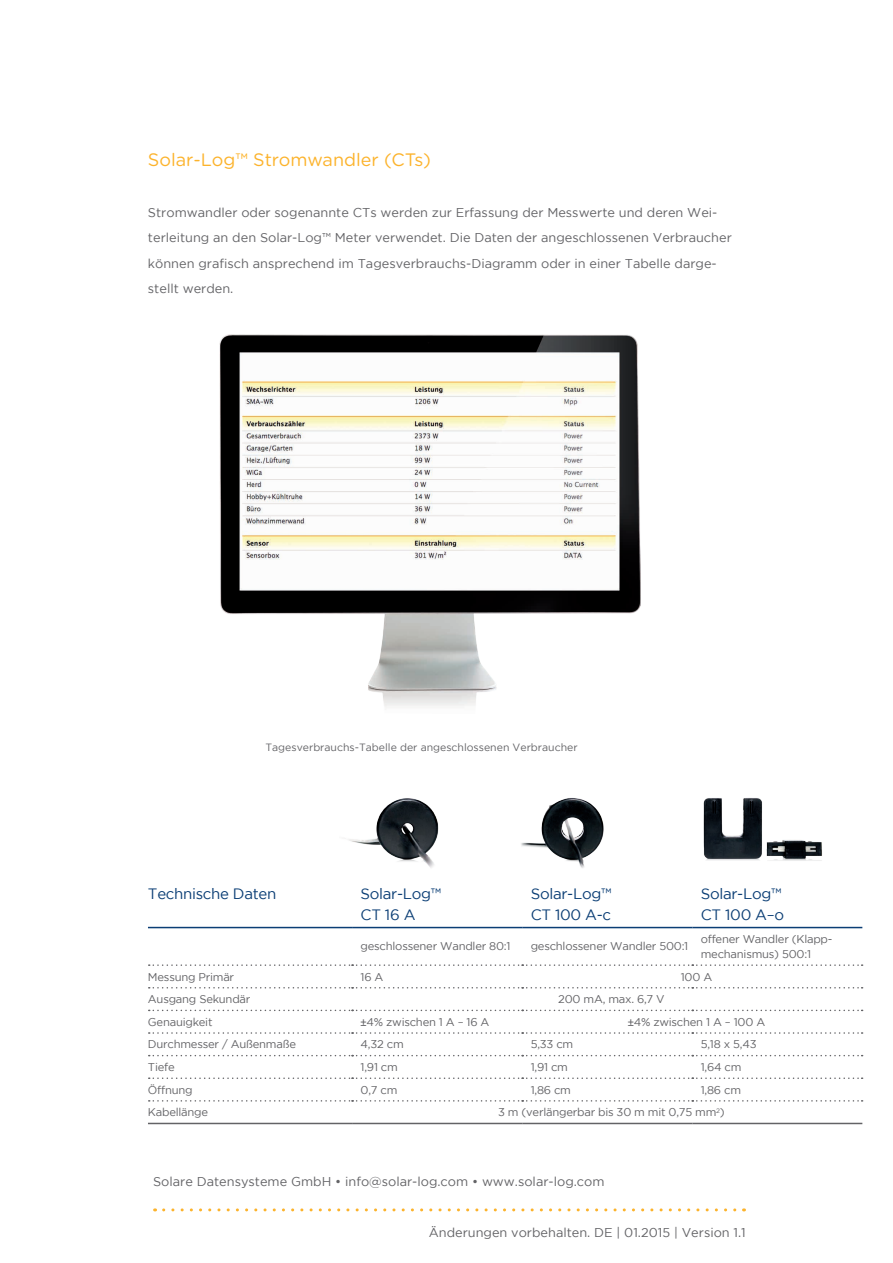
<style>
.page{position:relative;width:893px;height:1263px;background:#fff}
.page>*{position:absolute;margin:0;border:0;box-sizing:border-box;transform-origin:0 0}
.t1{font:18px "Gotham Rounded";color:#fcb32c}
.t2{font:15px/21px "Gotham";letter-spacing:-.02em;color:#0b3e75}
.t3{font:12.75px/25.5px "Gotham";color:#636366}
.t4{font:11.25px/15px "Gotham";letter-spacing:-.02em;color:#636366}
.t5{font:10.5px "Gotham";color:#636366}
.s1{font-family:"Arial"}
</style>
<div class="page">
<hr style="left:352px;top:927px;width:170px;height:1px;background:#0b3e75">
<hr style="left:522px;top:927px;width:170px;height:1px;background:#0b3e75">
<hr style="left:692px;top:927px;width:170px;height:1px;background:#0b3e75">
<hr style="left:148px;top:927px;width:204px;height:1px;background:#0b3e75">
<svg style="left:149px;top:1010px;width:714px;height:1px"></svg>
<svg style="left:149px;top:1032px;width:714px;height:2px"></svg>
<svg style="left:149px;top:1055px;width:714px;height:1px"></svg>
<svg style="left:149px;top:1077px;width:714px;height:2px"></svg>
<svg style="left:149px;top:1100px;width:714px;height:1px"></svg>
<svg style="left:149px;top:964px;width:714px;height:2px"></svg>
<svg style="left:149px;top:987px;width:714px;height:1px"></svg>
<hr style="left:148px;top:1123px;width:204px;height:1px;background:#636366">
<hr style="left:352px;top:1123px;width:170px;height:1px;background:#636366">
<hr style="left:522px;top:1123px;width:170px;height:1px;background:#636366">
<hr style="left:692px;top:1123px;width:170px;height:1px;background:#636366">
<img style="left:348px;top:798px;width:91px;height:70px">
<img style="left:521px;top:798px;width:83px;height:70px">
<img style="left:703px;top:798px;width:119px;height:63px">
<img style="left:219px;top:335px;width:421px;height:373px">
<svg style="left:164px;top:1208px;width:580px;height:3px"></svg>
<h1 class="t1" style="left:148px;top:147px;width:284px">Solar-Log™ Stromwandler (CTs)</h1>
<p class="t3" style="left:148px;top:199px;width:585px">Stromwandler oder sogenannte CTs werden zur Erfassung der Messwerte und deren Wei&shy;terleitung an den Solar-Log™ Meter verwendet. Die Daten der angeschlossenen Verbraucher können grafisch ansprechend im Tagesverbrauchs-Diagramm oder in einer Tabelle darge&shy;stellt werden.</p>
<p class="t5" style="left:265px;top:741px;width:314px">Tagesverbrauchs-Tabelle der angeschlossenen Verbraucher</p>
<p class="t2" style="left:148px;top:883px;width:130px">Technische Daten</p>
<p class="t2" style="left:361px;top:883px;width:82px">Solar-Log™<br>CT 16 A</p>
<p class="t2" style="left:531px;top:883px;width:82px">Solar-Log™<br>CT 100 A-c</p>
<p class="t2" style="left:701px;top:883px;width:85px">Solar-Log™<br>CT 100 A–o</p>
<p class="t4" style="left:361px;top:939px;width:152px">geschlossener Wandler 80:1</p>
<p class="t4" style="left:531px;top:939px;width:159px">geschlossener Wandler 500:1</p>
<p class="t4" style="left:701px;top:931px;width:133px">offener Wandler (Klapp&shy;mechanismus) 500:1</p>
<p class="t4" style="left:148px;top:969px;width:88px">Messung Primär</p>
<p class="t4" style="left:361px;top:969px;width:24px">16 A</p>
<p class="t4" style="left:681px;top:969px;width:33px">100 A</p>
<p class="t4" style="left:148px;top:991px;width:104px">Ausgang Sekundär</p>
<p class="t4" style="left:558px;top:991px;width:108px">200 mA, max. 6,7 V</p>
<p class="t4" style="left:148px;top:1014px;width:66px">Genauigkeit</p>
<p class="t4" style="left:361px;top:1014px;width:130px"><span class="s1">±</span>4% zwischen 1 A – 16 A</p>
<p class="t4" style="left:628px;top:1014px;width:139px"><span class="s1">±</span>4% zwischen 1 A – 100 A</p>
<p class="t4" style="left:148px;top:1037px;width:150px">Durchmesser / Außenmaße</p>
<p class="t4" style="left:361px;top:1037px;width:45px">4,32 cm</p>
<p class="t4" style="left:531px;top:1037px;width:44px">5,33 cm</p>
<p class="t4" style="left:701px;top:1037px;width:57px">5,18 x 5,43</p>
<p class="t4" style="left:148px;top:1059px;width:28px">Tiefe</p>
<p class="t4" style="left:361px;top:1059px;width:39px">1,91 cm</p>
<p class="t4" style="left:531px;top:1059px;width:39px">1,91 cm</p>
<p class="t4" style="left:701px;top:1059px;width:42px">1,64 cm</p>
<p class="t4" style="left:148px;top:1082px;width:46px">Öffnung</p>
<p class="t4" style="left:361px;top:1082px;width:38px">0,7 cm</p>
<p class="t4" style="left:531px;top:1082px;width:42px">1,86 cm</p>
<p class="t4" style="left:701px;top:1082px;width:42px">1,86 cm</p>
<p class="t4" style="left:148px;top:1104px;width:62px">Kabellänge</p>
<p class="t4" style="left:498px;top:1104px;width:228px">3 m (verlängerbar bis 30 m mit 0,75 mm<sup>2</sup>)</p>
<p class="t3" style="left:153px;top:1168px;width:453px">Solare Datensysteme GmbH • info@solar-log.com • www.solar-log.com</p>
<p class="t3" style="left:429px;top:1219px;width:319px">Änderungen vorbehalten. DE | 01.2015 | Version 1.1</p>
</div>
